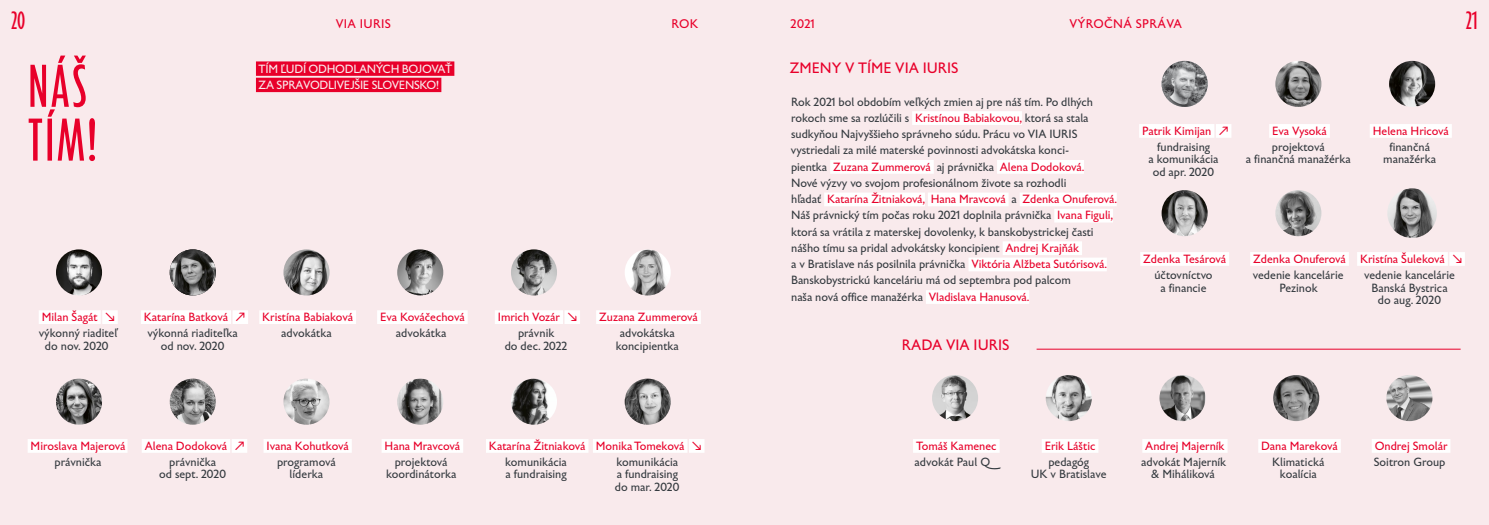
<style>
.page{position:relative;width:1489px;height:525px;background:#fff}
.page>*{position:absolute;margin:0;border:0;box-sizing:border-box;transform-origin:0 0}
.t1{font:60px/53.8px "BC Eric Machat Headline";letter-spacing:.05em;color:#e8002a}
.t2{font:25px "BC Eric Machat Headline";color:#e8002a}
.t3{font:15px "BC Eric Machat";color:#e8002a}
.t4{font:12.5px "BC Eric Machat";letter-spacing:.025em;color:#e8002a}
.t5{font:11.88px/12.5px "BC Eric Machat";letter-spacing:-.005em;color:#343a3f;text-align:center}
.t6{font:11.88px "BC Eric Machat";color:#e8002a}
.t7{font:11.88px/16.2px "BC Eric Machat";letter-spacing:-.025em;color:#f9eaec}
.s1{color:#e8002a}
</style>
<div class="page">
<div style="left:0;top:0;width:1488px;height:524px;background:#f9eaec"></div>
<div style="left:256px;top:61px;width:198px;height:15px;background:#e8002a"></div>
<div style="left:256px;top:78px;width:185px;height:14px;background:#e8002a"></div>
<img style="left:170px;top:249px;width:46px;height:46px;border-radius:23px">
<img style="left:170px;top:378px;width:46px;height:46px;border-radius:23px">
<img style="left:932px;top:375px;width:46px;height:46px;border-radius:23px">
<img style="left:56px;top:249px;width:46px;height:46px;border-radius:23px">
<img style="left:56px;top:378px;width:46px;height:46px;border-radius:23px">
<img style="left:283px;top:249px;width:46px;height:46px;border-radius:23px">
<img style="left:283px;top:378px;width:46px;height:46px;border-radius:23px">
<img style="left:1045px;top:375px;width:46px;height:46px;border-radius:23px">
<img style="left:397px;top:249px;width:46px;height:46px;border-radius:23px">
<img style="left:1161px;top:61px;width:46px;height:46px;border-radius:23px">
<img style="left:397px;top:378px;width:46px;height:46px;border-radius:23px">
<img style="left:1161px;top:190px;width:46px;height:46px;border-radius:23px">
<img style="left:1159px;top:375px;width:46px;height:46px;border-radius:23px">
<img style="left:511px;top:249px;width:46px;height:46px;border-radius:23px">
<img style="left:1275px;top:61px;width:46px;height:46px;border-radius:23px">
<img style="left:511px;top:378px;width:46px;height:46px;border-radius:23px">
<img style="left:1275px;top:190px;width:46px;height:46px;border-radius:23px">
<img style="left:1273px;top:375px;width:46px;height:46px;border-radius:23px">
<img style="left:624px;top:249px;width:46px;height:46px;border-radius:23px">
<img style="left:1388px;top:61px;width:46px;height:46px;border-radius:23px">
<img style="left:624px;top:378px;width:46px;height:46px;border-radius:23px">
<img style="left:1387px;top:188px;width:49px;height:50px;border-radius:25px">
<img style="left:1386px;top:375px;width:46px;height:46px;border-radius:23px">
<div style="left:912px;top:111px;width:109px;height:14px;background:#fff"></div>
<div style="left:830px;top:160px;width:103px;height:14px;background:#fff"></div>
<div style="left:997px;top:160px;width:86px;height:14px;background:#fff"></div>
<div style="left:824px;top:192px;width:100px;height:14px;background:#fff"></div>
<div style="left:927px;top:192px;width:81px;height:14px;background:#fff"></div>
<div style="left:1019px;top:192px;width:97px;height:14px;background:#fff"></div>
<div style="left:1054px;top:209px;width:58px;height:13px;background:#fff"></div>
<div style="left:1002px;top:241px;width:79px;height:14px;background:#fff"></div>
<div style="left:968px;top:257px;width:138px;height:14px;background:#fff"></div>
<div style="left:925px;top:290px;width:104px;height:14px;background:#fff"></div>
<div style="left:39px;top:310px;width:62px;height:14px;background:#fff"></div>
<div style="left:102px;top:310px;width:16px;height:14px;background:#fff"></div>
<div style="left:28px;top:439px;width:99px;height:13px;background:#fff"></div>
<div style="left:141px;top:310px;width:90px;height:14px;background:#fff"></div>
<div style="left:232px;top:310px;width:16px;height:14px;background:#fff"></div>
<div style="left:142px;top:439px;width:88px;height:13px;background:#fff"></div>
<div style="left:232px;top:439px;width:15px;height:13px;background:#fff"></div>
<div style="left:913px;top:439px;width:86px;height:13px;background:#fff"></div>
<div style="left:259px;top:310px;width:97px;height:14px;background:#fff"></div>
<div style="left:263px;top:439px;width:89px;height:13px;background:#fff"></div>
<div style="left:1041px;top:439px;width:57px;height:13px;background:#fff"></div>
<div style="left:377px;top:310px;width:90px;height:14px;background:#fff"></div>
<div style="left:381px;top:439px;width:82px;height:13px;background:#fff"></div>
<div style="left:1142px;top:439px;width:85px;height:13px;background:#fff"></div>
<div style="left:1139px;top:124px;width:75px;height:14px;background:#fff"></div>
<div style="left:1215px;top:124px;width:16px;height:14px;background:#fff"></div>
<div style="left:1140px;top:252px;width:88px;height:14px;background:#fff"></div>
<div style="left:495px;top:310px;width:68px;height:14px;background:#fff"></div>
<div style="left:564px;top:310px;width:16px;height:14px;background:#fff"></div>
<div style="left:486px;top:439px;width:102px;height:13px;background:#fff"></div>
<div style="left:1258px;top:439px;width:82px;height:13px;background:#fff"></div>
<div style="left:1268px;top:124px;width:61px;height:14px;background:#fff"></div>
<div style="left:1250px;top:252px;width:98px;height:14px;background:#fff"></div>
<div style="left:596px;top:310px;width:104px;height:14px;background:#fff"></div>
<div style="left:593px;top:439px;width:94px;height:13px;background:#fff"></div>
<div style="left:689px;top:439px;width:15px;height:13px;background:#fff"></div>
<div style="left:1371px;top:439px;width:79px;height:13px;background:#fff"></div>
<div style="left:1369px;top:124px;width:82px;height:14px;background:#fff"></div>
<div style="left:1356px;top:252px;width:91px;height:14px;background:#fff"></div>
<div style="left:1449px;top:252px;width:15px;height:14px;background:#fff"></div>
<hr style="left:1036px;top:348px;width:424px;height:1px;background:#e8002a">
<h2 class="t2" style="left:11px;top:7px;width:15px">20</h2>
<p class="t4" style="left:336px;top:16px;width:57px">VIA IURIS</p>
<p class="t4" style="left:671px;top:16px;width:28px">ROK</p>
<p class="t4" style="left:790px;top:16px;width:26px">2021</p>
<p class="t4" style="left:1069px;top:16px;width:114px">VÝROČNÁ SPRÁVA</p>
<h2 class="t2" style="left:1465px;top:7px;width:13px">21</h2>
<h1 class="t1" style="left:28px;top:59px;width:70px">NÁŠ<br>TÍM!</h1>
<p class="t7" style="left:258px;top:61px;width:195px">TÍM ĽUDÍ ODHODLANÝCH BOJOVAŤ<br>ZA SPRAVODLIVEJŠIE SLOVENSKO!</p>
<p class="t3" style="left:789px;top:59px;width:170px">ZMENY V TÍME VIA IURIS</p>
<p class="t5" style="left:790px;top:94px;width:328px;line-height:16.2px;text-align:left">Rok 2021 bol obdobím veľkých zmien aj pre náš tím. Po dlhých rokoch sme sa rozlúčili s <span class="s1">Kristínou Babiakovou,</span> ktorá sa stala sudkyňou Najvyššieho správneho súdu. Prácu vo VIA IURIS vystriedali za milé materské povinnosti advokátska konci-<br>pientka <span class="s1">Zuzana Zummerová</span> aj právnička <span class="s1">Alena Dodoková.<br></span>Nové výzvy vo svojom profesionálnom živote sa rozhodli<br>hľadať <span class="s1">Katarína Žitniaková, Hana Mravcová</span> a <span class="s1">Zdenka Onuferová.<br></span>Náš právnický tím počas roku 2021 doplnila právnička <span class="s1">Ivana Figuli, </span>ktorá sa vrátila z materskej dovolenky, k banskobystrickej časti nášho tímu sa pridal advokátsky koncipient <span class="s1">Andrej Krajňák<br></span>a v Bratislave nás posilnila právnička <span class="s1">Viktória Alžbeta Sutórisová.<br></span>Banskobystrickú kanceláriu má od septembra pod palcom<br>naša nová office manažérka <span class="s1">Vladislava Hanusová.</span></p>
<p class="t6" style="left:42px;top:310px;width:75px">Milan Šagát ↘</p>
<p class="t5" style="left:39px;top:327px;width:81px">výkonný riaditeľ do nov. 2020</p>
<p class="t6" style="left:144px;top:310px;width:103px">Katarína Batková ↗</p>
<p class="t5" style="left:147px;top:327px;width:92px">výkonná riaditeľka od nov. 2020</p>
<p class="t6" style="left:262px;top:310px;width:92px">Kristína Babiaková</p>
<p class="t5" style="left:281px;top:327px;width:52px">advokátka</p>
<p class="t6" style="left:380px;top:310px;width:86px">Eva Kováčechová</p>
<p class="t5" style="left:396px;top:327px;width:52px">advokátka</p>
<p class="t6" style="left:498px;top:310px;width:81px">Imrich Vozár ↘</p>
<p class="t5" style="left:504px;top:327px;width:64px">právnik<br>do dec. 2022</p>
<p class="t6" style="left:599px;top:310px;width:100px">Zuzana Zummerová</p>
<p class="t5" style="left:615px;top:327px;width:65px">advokátska koncipientka</p>
<p class="t3" style="left:901px;top:335px;width:109px">RADA VIA IURIS</p>
<p class="t6" style="left:1141px;top:124px;width:88px">Patrik Kimijan ↗</p>
<p class="t5" style="left:1148px;top:141px;width:72px">fundraising<br>a komunikácia od apr. 2020</p>
<p class="t6" style="left:1271px;top:124px;width:56px">Eva Vysoká</p>
<p class="t5" style="left:1245px;top:141px;width:106px">projektová<br>a finančná manažérka</p>
<p class="t6" style="left:1372px;top:124px;width:78px">Helena Hricová</p>
<p class="t5" style="left:1383px;top:141px;width:54px">finančná manažérka</p>
<p class="t6" style="left:1143px;top:252px;width:84px">Zdenka Tesárová</p>
<p class="t5" style="left:1154px;top:269px;width:60px">účtovníctvo a financie</p>
<p class="t6" style="left:1252px;top:252px;width:94px">Zdenka Onuferová</p>
<p class="t5" style="left:1252px;top:269px;width:92px">vedenie kancelárie<br>Pezinok</p>
<p class="t6" style="left:1359px;top:252px;width:103px">Kristína Šuleková ↘</p>
<p class="t5" style="left:1363px;top:269px;width:92px">vedenie kancelárie<br>Banská Bystrica do aug. 2020</p>
<p class="t6" style="left:31px;top:438px;width:96px">Miroslava Majerová</p>
<p class="t5" style="left:54px;top:455px;width:49px">právnička</p>
<p class="t6" style="left:145px;top:438px;width:101px">Alena Dodoková ↗</p>
<p class="t5" style="left:159px;top:455px;width:69px">právnička<br>od sept. 2020</p>
<p class="t6" style="left:266px;top:438px;width:84px">Ivana Kohutková</p>
<p class="t5" style="left:277px;top:455px;width:60px">programová líderka</p>
<p class="t6" style="left:384px;top:438px;width:77px">Hana Mravcová</p>
<p class="t5" style="left:386px;top:455px;width:72px">projektová koordinátorka</p>
<p class="t6" style="left:489px;top:438px;width:98px">Katarína Žitniaková</p>
<p class="t5" style="left:505px;top:455px;width:63px;text-align:left">komunikácia a fundraising</p>
<p class="t6" style="left:596px;top:438px;width:107px">MonikaTomeková ↘</p>
<p class="t5" style="left:615px;top:455px;width:66px;text-align:left">komunikácia a fundraising do mar. 2020</p>
<p class="t6" style="left:916px;top:438px;width:82px">Tomáš Kamenec</p>
<p class="t5" style="left:914px;top:455px;width:88px">advokát Paul Q</p>
<p class="t6" style="left:1044px;top:438px;width:52px">Erik Láštic</p>
<p class="t5" style="left:1030px;top:455px;width:77px">pedagóg<br>UK v Bratislave</p>
<p class="t6" style="left:1145px;top:438px;width:81px">Andrej Majerník</p>
<p class="t5" style="left:1141px;top:455px;width:87px">advokát Majerník &amp; Miháliková</p>
<p class="t6" style="left:1261px;top:438px;width:78px">Dana Mareková</p>
<p class="t5" style="left:1272px;top:455px;width:54px">Klimatická koalícia</p>
<p class="t6" style="left:1374px;top:438px;width:74px">Ondrej Smolár</p>
<p class="t5" style="left:1373px;top:455px;width:73px">Soitron Group</p>
</div>
